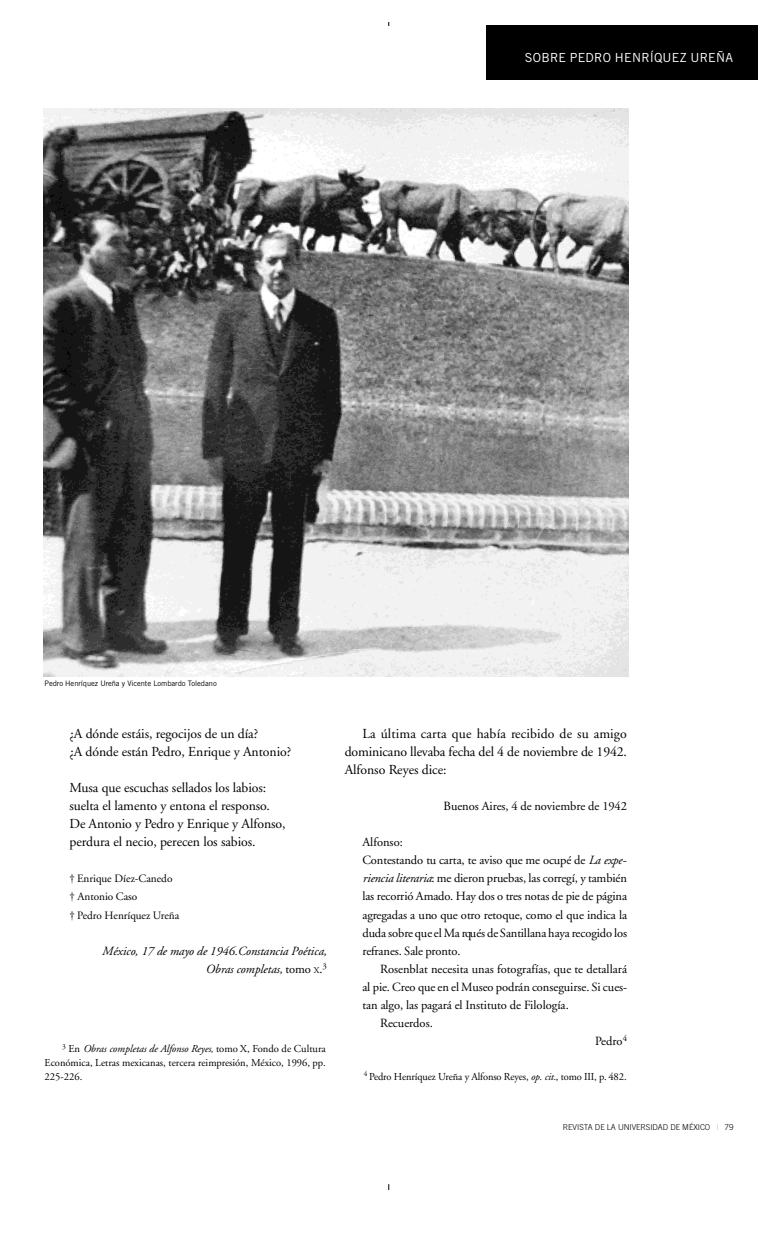
<style>
.page{position:relative;width:780px;height:1241px;background:#fff}
.page>*{position:absolute;margin:0;border:0;box-sizing:border-box;transform-origin:0 0}
.t1{font:13.75px/18.1px "Adobe Garamond";letter-spacing:-.005em;color:#000}
.t2{font:12.5px/18px "Adobe Garamond";color:#000}
.t3{font:italic 12.5px/18px "Adobe Garamond";letter-spacing:-.005em;color:#000;text-align:right}
.t4{font:12.5px "Trade Gothic";letter-spacing:.02em;color:#fff}
.t5{font:11.25px/18px "Adobe Garamond";letter-spacing:-.005em;color:#000}
.t6{font:10.62px/13.8px "Adobe Garamond";color:#000;text-align:justify}
.t7{font:300 8.12px "Trade Gothic";letter-spacing:-.01em;color:#000}
.t8{font:7.5px "Trade Gothic";letter-spacing:-.005em;color:#000}
.s1{font-style:normal}
.s2{font-style:normal;font-size:8.75px}
.s3{font-style:italic}
.s4{font-weight:400;color:#bfbfbf}
</style>
<div class="page">
<img style="left:43px;top:109px;width:585px;height:567px">
<div style="left:486px;top:25px;width:271px;height:55px;background:#000"></div>
<p class="t4" style="left:525px;top:53px;width:210px">SOBRE PEDRO HENRÍQUEZ UREÑA</p>
<p class="t8" style="left:45px;top:681px;width:174px">Pedro Henríquez Ureña y Vicente Lombardo Toledano</p>
<p class="t1" style="left:69px;top:725px;width:223px">¿A dónde estáis, regocijos de un día?<br>¿A dónde están Pedro, Enrique y Antonio?</p>
<p class="t1" style="left:69px;top:779px;width:217px">Musa que escuchas sellados los labios: suelta el lamento y entona el responso.<br>De Antonio y Pedro y Enrique y Alfonso, perdura el necio, perecen los sabios.</p>
<p class="t5" style="left:69px;top:870px;width:111px">† Enrique Díez-Canedo † Antonio Caso<br>† Pedro Henríquez Ureña</p>
<p class="t3" style="left:102px;top:942px;width:226px">México, 17 de mayo de 1946.Constancia Poética,<br>Obras completas, <span class="s1">tomo</span> <span class="s2">X</span><span class="s1">.</span><sup>3</sup></p>
<p class="t6" style="left:45px;top:1042px;width:283px;text-indent:18px"><sup>3</sup> En <span class="s3">Obras completas de Alfonso Reyes,</span> tomo X, Fondo de Cultura Económica, Letras mexicanas, tercera reimpresión, México, 1996, pp.<br>225-226.</p>
<p class="t1" style="left:345px;top:725px;width:284px;text-align:justify;text-indent:18px">La última carta que había recibido de su amigo dominicano llevaba fecha del 4 de noviembre de 1942.<br>Alfonso Reyes dice:</p>
<p class="t2" style="left:443px;top:798px;width:185px">Buenos Aires, 4 de noviembre de 1942</p>
<p class="t2" style="left:362px;top:834px;width:266px">Alfonso:<br>Contestando tu carta, te aviso que me ocupé de <span class="s3">La expe&shy;riencia litera ria</span>: me dieron pruebas, las corregí, y también las recorrió Amado. Hay dos o tres notas de pie de página a g regadas a uno que otro retoque, como el que indica la duda sobre queel Ma rqués de Santillana haya recogido los refranes. Sale pro n to.</p>
<p class="t2" style="left:380px;top:960px;width:248px">Rosenblat necesita unas fotografías, que te detallará</p>
<p class="t2" style="left:362px;top:978px;width:266px">al pie. Creo que en el Museo podrán conseguirse. Si cues-</p>
<p class="t2" style="left:362px;top:996px;width:208px">tan algo, las pagará el Instituto de Filología.</p>
<p class="t2" style="left:380px;top:1015px;width:54px">Recuerdos.</p>
<p class="t2" style="left:595px;top:1033px;width:33px">Pedro<sup>4</sup></p>
<p class="t6" style="left:363px;top:1070px;width:265px"><sup>4</sup> Pedro Henríquez Ureña y Alfonso Reyes, <span class="s3">op. cit.</span>, tomo III, p. 482.</p>
<p class="t7" style="left:562px;top:1123px;width:172px">REVISTA DE LA UNIVERSIDAD DE MÉXICO <span class="s4">|</span> 79</p>
</div>
